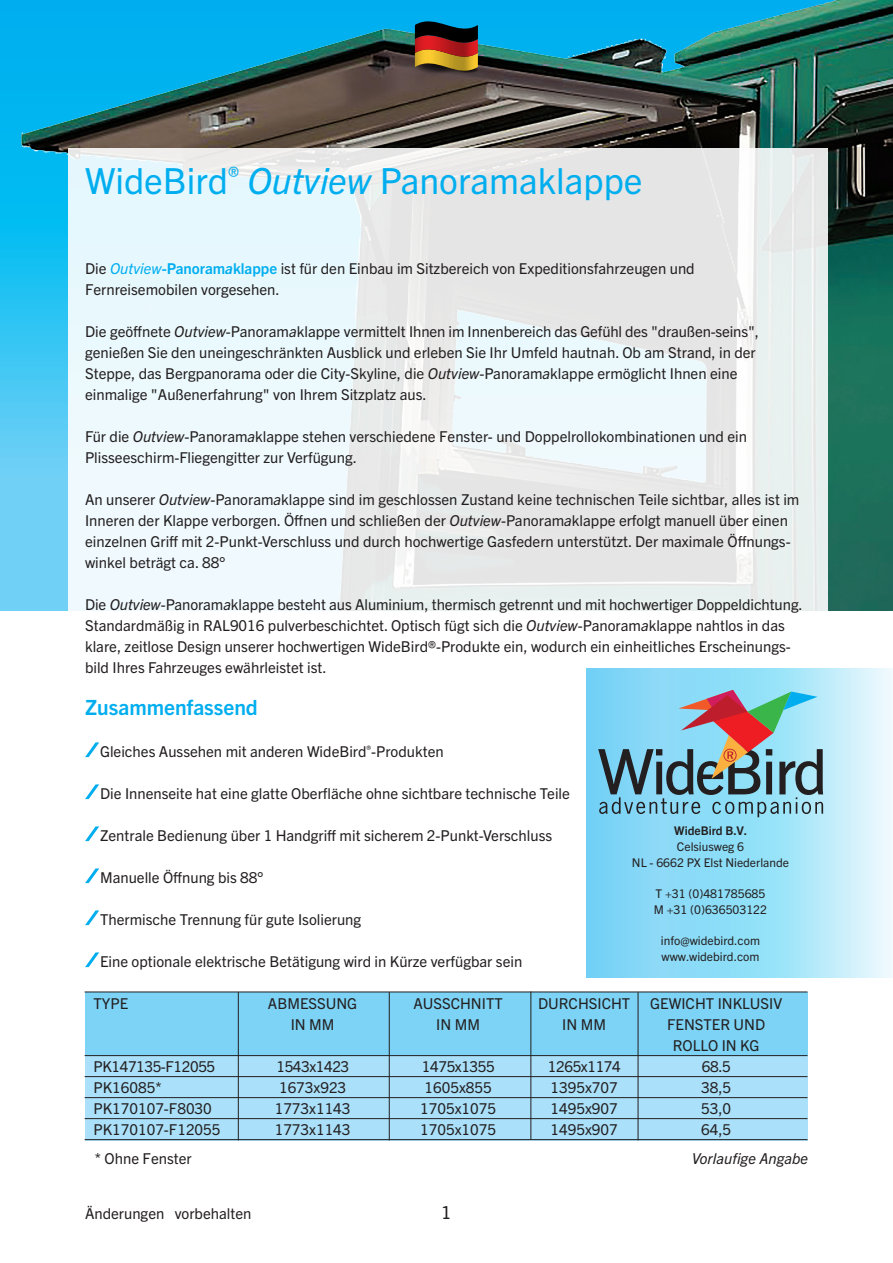
<style>
.page{position:relative;width:893px;height:1263px;background:#fff}
.page>*{position:absolute;margin:0;border:0;box-sizing:border-box;transform-origin:0 0}
.t1{font:36px "Trade Gothic Next LT Pro";color:#00aeef}
.t2{font:700 21px "Trade Gothic Next LT Pro";color:#00aeef}
.t3{font:18px "Trade Gothic Next LT Pro";color:#231f20}
.t4{font:15px/21px "Trade Gothic Next LT Pro";color:#231f20}
.t5{font:15px "Trade Gothic Next LT Pro";letter-spacing:-.025em;color:#231f20}
.t6{font:italic 15px "Trade Gothic Next LT Pro";color:#231f20}
.t7{font:12px "Trade Gothic Next LT Pro";color:#231f20}
.t8{font:700 12px "Trade Gothic Next LT Pro";color:#231f20}
.s1{font-style:italic}
.s2{font-style:italic;color:#00aeef}
.s3{font-weight:700;color:#00aeef}
.s4{font-weight:700;font-style:italic;color:#00aeef}
</style>
<div class="page">
<svg style="left:587px;top:669px;width:306px;height:308px;background:#a6e3f9"></svg>
<img style="left:0;top:0;width:893px;height:610px">
<div style="left:85px;top:1053px;width:723px;height:87px;background:#aae0f9"></div>
<div style="left:85px;top:992px;width:723px;height:64px;background:#7cd3f6"></div>
<hr style="left:85px;top:992px;width:722px;height:1px;background:#231f20">
<hr style="left:85px;top:1055px;width:722px;height:1px;background:#231f20">
<hr style="left:85px;top:1076px;width:722px;height:1px;background:#231f20">
<hr style="left:85px;top:1097px;width:722px;height:1px;background:#231f20">
<hr style="left:85px;top:1118px;width:722px;height:1px;background:#231f20">
<hr style="left:85px;top:1139px;width:722px;height:1px;background:#231f20">
<hr style="left:238px;top:992px;width:1px;height:148px;background:#231f20">
<hr style="left:389px;top:992px;width:1px;height:148px;background:#231f20">
<hr style="left:531px;top:991px;width:1px;height:148px;background:#231f20">
<hr style="left:638px;top:992px;width:1px;height:148px;background:#231f20">
<svg style="left:68px;top:148px;width:759px;height:463px"></svg>
<svg style="left:85px;top:742px;width:14px;height:15px"></svg>
<svg style="left:85px;top:784px;width:14px;height:15px"></svg>
<svg style="left:85px;top:826px;width:14px;height:15px"></svg>
<svg style="left:85px;top:868px;width:14px;height:15px"></svg>
<svg style="left:85px;top:910px;width:14px;height:15px"></svg>
<svg style="left:85px;top:952px;width:14px;height:15px"></svg>
<svg style="left:414px;top:21px;width:65px;height:54px;background:#6f482d"></svg>
<svg style="left:598px;top:690px;width:225px;height:127px;background:#82abbb"></svg>
<p class="t1" style="left:85px;top:156px;width:559px">WideBird<sup>®</sup> <span class="s1">Outview</span> Panoramaklappe</p>
<p class="t4" style="left:85px;top:257px;width:611px">Die <span class="s2">Outview</span><span class="s3">-Panoram</span><span class="s4">a</span><span class="s3">klappe</span> ist für den Einbau im Sitzbereich von Expeditionsfahrzeugen und</p>
<p class="t4" style="left:85px;top:278px;width:196px">Fernreisemobilen vorgesehen.</p>
<p class="t4" style="left:85px;top:320px;width:675px">Die geöffnete <span class="s1">Outview</span>-Panoram<span class="s1">a</span>klappe vermittelt Ihnen im Innenbereich das Gefühl des "draußen-seins",</p>
<p class="t4" style="left:85px;top:341px;width:672px">genießen Sie den uneingeschränkten Ausblick und erleben Sie Ihr Umfeld hautnah. Ob am Strand, in der</p>
<p class="t4" style="left:85px;top:362px;width:654px">Steppe, das Bergpanorama oder die City-Skyline, die <span class="s1">Outview</span>-Panoram<span class="s1">a</span>klappe ermöglicht Ihnen eine</p>
<p class="t4" style="left:85px;top:383px;width:343px">einmalige "Außenerfahrung" von Ihrem Sitzplatz aus.</p>
<p class="t4" style="left:85px;top:425px;width:663px">Für die <span class="s1">Outview</span>-Panoram<span class="s1">a</span>klappe stehen verschiedene Fenster- und Doppelrollokombinationen und ein</p>
<p class="t4" style="left:85px;top:446px;width:273px">Plisseeschirm-Fliegengitter zur Verfügung.</p>
<p class="t4" style="left:85px;top:488px;width:716px">An unserer <span class="s1">Outview</span>-Panoram<span class="s1">a</span>klappe sind im geschlossen Zustand keine technischen Teile sichtbar, alles ist im Inneren der Klappe verborgen. Öffnen und schließen der <span class="s1">Outview</span>-Panoram<span class="s1">a</span>klappe erfolgt manuell über einen einzelnen Griff mit 2-Punkt-Verschluss und durch hochwertige Gasfedern unterstützt. Der maximale Öffnungs&shy;winkel beträgt ca. 88°</p>
<p class="t4" style="left:85px;top:593px;width:719px">Die <span class="s1">Outview</span>-Panoram<span class="s1">a</span>klappe besteht aus Aluminium, thermisch getrennt und mit hochwertiger Doppeldichtung.</p>
<p class="t4" style="left:85px;top:614px;width:707px">Standardmäßig in RAL9016 pulverbeschichtet. Optisch fügt sich die <span class="s1">Outview</span>-Panoram<span class="s1">a</span>klappe nahtlos in das klare, zeitlose Design unserer hochwertigen WideBird®-Produkte ein, wodurch ein einheitliches Erscheinungs&shy;bild Ihres Fahrzeuges ewährleistet ist.</p>
<p class="t2" style="left:85px;top:693px;width:174px">Zusammenfassend</p>
<p class="t4" style="left:100px;top:740px;width:345px">Gleiches Aussehen mit anderen WideBird<sup>®</sup>-Produkten</p>
<p class="t4" style="left:100px;top:782px;width:471px">Die Innenseite hat eine glatte Oberfläche ohne sichtbare technische Teile</p>
<p class="t4" style="left:100px;top:824px;width:454px">Zentrale Bedienung über 1 Handgriff mit sicherem 2-Punkt-Verschluss</p>
<p class="t4" style="left:100px;top:866px;width:165px">Manuelle Öffnung bis 88°</p>
<p class="t4" style="left:100px;top:908px;width:263px">Thermische Trennung für gute Isolierung</p>
<p class="t4" style="left:100px;top:950px;width:424px">Eine optionale elektrische Betätigung wird in Kürze verfügbar sein</p>
<p class="t8" style="left:674px;top:822px;width:74px">WideBird B.V.</p>
<p class="t7" style="left:677px;top:838px;width:69px">Celsiusweg 6</p>
<p class="t7" style="left:632px;top:854px;width:159px">NL - 6662 PX Elst Niederlande</p>
<p class="t7" style="left:656px;top:885px;width:111px">T +31 (0)481785685</p>
<p class="t7" style="left:654px;top:901px;width:115px">M +31 (0)636503122</p>
<p class="t7" style="left:661px;top:932px;width:101px">info@widebird.com</p>
<p class="t7" style="left:661px;top:948px;width:99px">www.widebird.com</p>
<p class="t4" style="left:94px;top:992px;width:36px">TYPE</p>
<p class="t4" style="left:268px;top:992px;width:91px">ABMESSUNG</p>
<p class="t4" style="left:413px;top:992px;width:91px">AUSSCHNITT</p>
<p class="t4" style="left:538px;top:992px;width:94px">DURCHSICHT</p>
<p class="t4" style="left:650px;top:992px;width:133px">GEWICHT INKLUSIV</p>
<p class="t4" style="left:291px;top:1013px;width:45px">IN MM</p>
<p class="t4" style="left:436px;top:1013px;width:45px">IN MM</p>
<p class="t4" style="left:562px;top:1013px;width:45px">IN MM</p>
<p class="t4" style="left:667px;top:1013px;width:100px;text-align:center">FENSTER UND<br>ROLLO IN KG</p>
<p class="t5" style="left:94px;top:1056px;width:123px">PK147135-F12055</p>
<p class="t5" style="left:276px;top:1056px;width:74px">1543x1423</p>
<p class="t5" style="left:422px;top:1056px;width:74px">1475x1355</p>
<p class="t5" style="left:548px;top:1056px;width:74px">1265x1174</p>
<p class="t4" style="left:702px;top:1055px;width:30px">68.5</p>
<p class="t4" style="left:94px;top:1076px;width:69px">PK16085*</p>
<p class="t4" style="left:279px;top:1076px;width:69px">1673x923</p>
<p class="t4" style="left:425px;top:1076px;width:69px">1605x855</p>
<p class="t4" style="left:551px;top:1076px;width:69px">1395x707</p>
<p class="t4" style="left:701px;top:1076px;width:32px">38,5</p>
<p class="t4" style="left:94px;top:1097px;width:120px">PK170107-F8030</p>
<p class="t4" style="left:275px;top:1097px;width:77px">1773x1143</p>
<p class="t4" style="left:420px;top:1097px;width:77px">1705x1075</p>
<p class="t4" style="left:551px;top:1097px;width:69px">1495x907</p>
<p class="t4" style="left:701px;top:1097px;width:32px">53,0</p>
<p class="t4" style="left:94px;top:1118px;width:128px">PK170107-F12055</p>
<p class="t4" style="left:275px;top:1118px;width:77px">1773x1143</p>
<p class="t4" style="left:420px;top:1118px;width:77px">1705x1075</p>
<p class="t4" style="left:551px;top:1118px;width:69px">1495x907</p>
<p class="t4" style="left:701px;top:1118px;width:32px">64,5</p>
<p class="t4" style="left:95px;top:1147px;width:98px">* Ohne Fenster</p>
<p class="t6" style="left:692px;top:1148px;width:118px">Vorlaufige Angabe</p>
<p class="t4" style="left:85px;top:1202px;width:168px">Änderungen vorbehalten</p>
<p class="t3" style="left:441px;top:1200px;width:12px">1</p>
</div>
